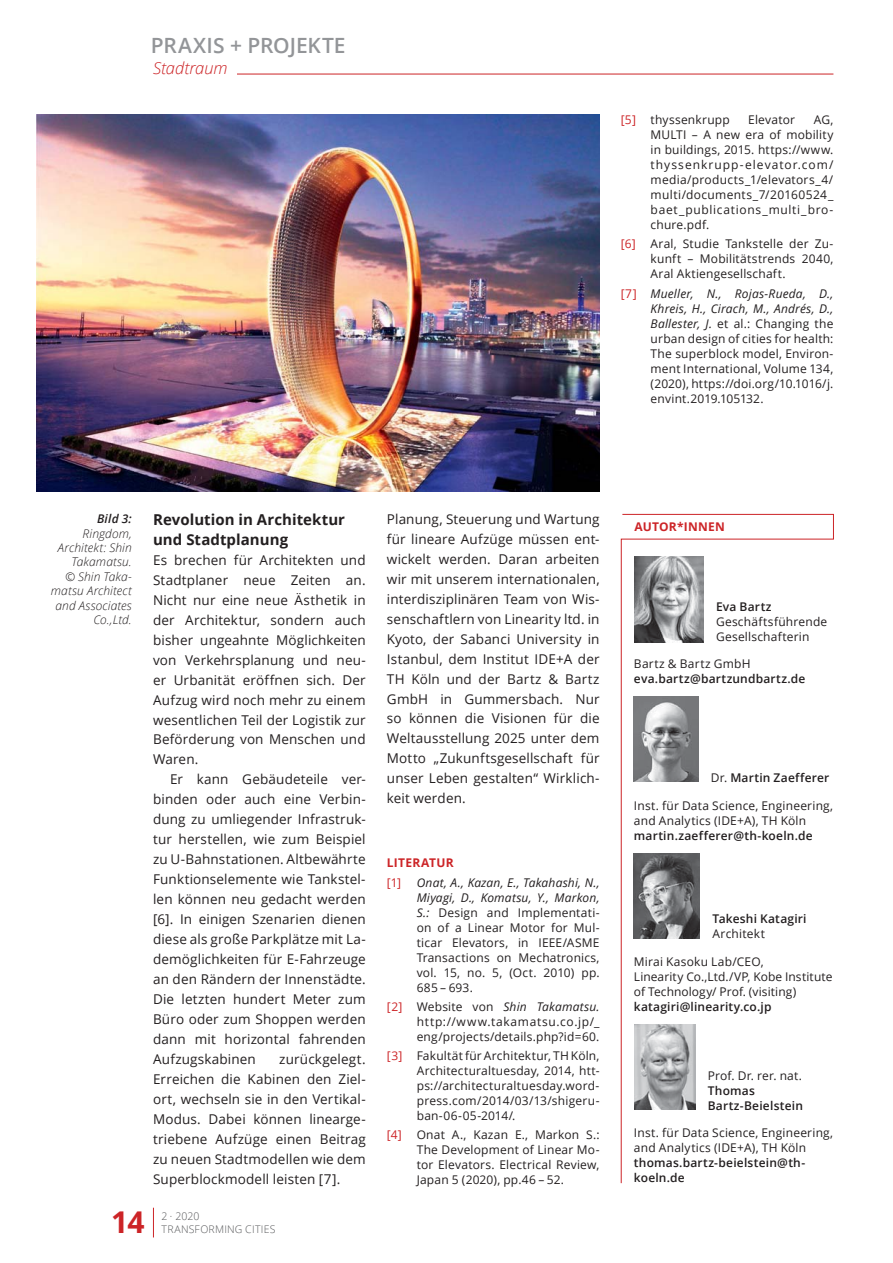
<style>
.page{position:relative;width:893px;height:1263px;background:#fff}
.page>*{position:absolute;margin:0;border:0;box-sizing:border-box;transform-origin:0 0}
.t1{font:700 30px "Open Sans";color:#cc2427}
.t2{font:600 21px "Open Sans";color:#939598}
.t3{font:italic 300 16.5px "Open Sans";letter-spacing:-.005em;color:#cc2427}
.t4{font:700 15px/20px "Open Sans";color:#231f20}
.t5{font:13.5px/20px "Open Sans";letter-spacing:.01em;color:#231f20;text-align:justify}
.t6{font:12px/15px "Open Sans";letter-spacing:.015em;color:#231f20;text-align:justify}
.t7{font:600 12px/15px "Open Sans";letter-spacing:.015em;color:#231f20}
.t8{font:italic 300 12px/14.4px "Open Sans";letter-spacing:.01em;color:#231f20;text-align:right}
.t9{font:700 12px "Open Sans";letter-spacing:.02em;color:#cc2427}
.t10{font:12px "Open Sans";color:#cc2427}
.t11{font:italic 600 12px "Open Sans";color:#231f20}
.t12{font:300 10.5px/13.5px "Open Sans";letter-spacing:.02em;color:#58595b}
.s1{color:#cc2427}
.s2{font-style:italic}
.s3{font-weight:400}
</style>
<div class="page">
<svg style="left:153px;top:1208px;width:1px;height:29px"></svg>
<hr style="left:153px;top:74px;width:680px;height:1px;background:#cc2427">
<div style="left:153px;top:58px;width:83px;height:21px;background:#fff"></div>
<img style="left:36px;top:115px;width:564px;height:376px">
<svg style="left:620px;top:514px;width:214px;height:670px"></svg>
<img style="left:634px;top:697px;width:64px;height:85px">
<img style="left:634px;top:854px;width:66px;height:85px">
<img style="left:634px;top:1025px;width:61px;height:85px">
<h2 class="t2" style="left:151px;top:31px;width:196px">PRAXIS + PROJEKTE</h2>
<h3 class="t3" style="left:153px;top:57px;width:76px">Stadtraum</h3>
<p class="t6" style="left:621px;top:112px;width:110px"><span class="s1">[5]</span> thyssenkrupp</p>
<p class="t6" style="left:748px;top:112px;width:48px">Elevator</p>
<p class="t6" style="left:651px;top:112px;width:184px;text-indent:163px">AG, MULTI – A new era of mobility in buildings, 2015. https://www. thyssenkrupp-elevator.com/ media/products_1/elevators_4/ multi/documents_7/20160524_ baet_publications_multi_bro&shy;chure.pdf.</p>
<p class="t6" style="left:651px;top:236px;width:184px;text-indent:-30px"><span class="s1">[6]</span> Aral, Studie Tankstelle der Zu&shy;kunft – Mobilitätstrends 2040, Aral Aktiengesellschaft.</p>
<p class="t6" style="left:651px;top:285px;width:184px;text-indent:-30px"><span class="s1">[7]</span> <span class="s2">Mueller, N., Rojas-Rueda, D., Khreis, H., Cirach, M., Andrés, D., Ballester, J.</span> et al.: Changing the urban design of cities for health:<br>The superblock model, Environ&shy;ment International, Volume 134, (2020), https://doi.org/10.1016/j. envint.2019.105132.</p>
<p class="t11" style="left:97px;top:510px;width:36px">Bild 3:</p>
<p class="t8" style="left:51px;top:526px;width:82px">Ringdom,<br>Architekt: Shin<br>Takamatsu.<br>© Shin Taka&shy;matsu Architect and Associates<br>Co.,Ltd.</p>
<p class="t4" style="left:153px;top:509px;width:193px">Revolution in Architektur und Stadtplanung</p>
<p class="t5" style="left:153px;top:550px;width:214px">Es brechen für Architekten und Stadtplaner neue Zeiten an.<br>Nicht nur eine neue Ästhetik in der Architektur, sondern auch bisher ungeahnte Möglichkeiten von Verkehrsplanung und neu&shy;er Urbanität eröffnen sich. Der Aufzug wird noch mehr zu einem wesentlichen Teil der Logistik zur Beförderung von Menschen und Waren.</p>
<p class="t5" style="left:153px;top:769px;width:214px;text-indent:17px">Er kann Gebäudeteile ver&shy;binden oder auch eine Verbin&shy;dung zu umliegender Infrastruk&shy;tur her stellen, wie zum Beispiel zu U-Bahn stationen. Altbewährte Funk tions elemente wie Tankstel&shy;len können neu gedacht werden [6]. In einigen Szenarien dienen diese als große Parkplätze mit La&shy;demöglichkeiten für E-Fahrzeuge an den Rändern der Innenstädte.<br>Die letzten hundert Meter zum Büro oder zum Shoppen werden dann mit horizontal fahrenden Aufzugskabinen</p>
<p class="t5" style="left:153px;top:1048px;width:214px;text-indent:126px">zurückgelegt.<br>Er reichen die Kabinen den Ziel&shy;ort, wechseln sie in den Vertikal-Modus. Dabei können linearge&shy;triebene Aufzüge einen Beitrag zu neuen Stadtmodellen wie dem Superblockmodell leisten [7].</p>
<h1 class="t1" style="left:111px;top:1201px;width:35px">14</h1>
<p class="t12" style="left:162px;top:1209px;width:116px">2 · 2020<br>TRANSFORMING CITIES</p>
<p class="t5" style="left:387px;top:509px;width:214px">Planung, Steuerung und Wartung für lineare Aufzüge müssen ent&shy;wickelt werden. Daran arbeiten wir mit unserem internationalen, interdisziplinären Team von Wis&shy;senschaftlern von Linearity ltd. in Kyoto, der Sabanci University in Istanbul, dem Institut IDE+A der TH Köln und der Bartz &amp; Bartz GmbH in Gummersbach. Nur so können die Visionen für die Weltausstellung 2025 unter dem Motto „Zukunftsgesellschaft für unser Leben gestalten“ Wirklich&shy;keit werden.</p>
<p class="t9" style="left:387px;top:854px;width:68px">LITERATUR</p>
<p class="t10" style="left:387px;top:874px;width:16px">[1]</p>
<p class="t6" style="left:417px;top:874px;width:184px"><span class="s2">Onat, A., Kazan, E., Takahashi, N., Miyagi, D., Komatsu, Y., Markon, S.:</span> Design and Implementati&shy;on of a Linear Motor for Mul&shy;ticar Elevators, in IEEE/ASME Transactions on Mechatronics, vol. 15, no. 5, (Oct. 2010) pp.<br>685 – 693.</p>
<p class="t6" style="left:417px;top:999px;width:184px;text-indent:-30px"><span class="s1">[2]</span> Website von <span class="s2">Shin Takamatsu. </span>http://www.taka matsu.co.jp/_ eng/projects/details.php?id=60.</p>
<p class="t6" style="left:417px;top:1048px;width:184px;text-indent:-30px"><span class="s1">[3]</span> Fakultät für Architektur, TH Köln, Architecturaltuesday, 2014, htt&shy;ps://architecturaltuesday.word&shy;press.com/2014/03/13/shigeru&shy;ban-06-05-2014/.</p>
<p class="t10" style="left:387px;top:1126px;width:16px">[4]</p>
<p class="t6" style="left:417px;top:1127px;width:184px">Onat A., Kazan E., Markon S.:<br>The Development of Linear Mo&shy;tor Elevators. Electrical Review, Japan 5 (2020), pp.46 – 52.</p>
<p class="t9" style="left:634px;top:519px;width:92px">AUTOR*INNEN</p>
<p class="t7" style="left:716px;top:598px;width:57px">Eva Bartz</p>
<p class="t6" style="left:716px;top:613px;width:113px">Geschäftsführende<br>Gesellschafterin</p>
<p class="t6" style="left:634px;top:656px;width:118px">Bartz &amp; Bartz GmbH</p>
<p class="t7" style="left:634px;top:671px;width:173px">eva.bartz@bartzundbartz.de</p>
<p class="t7" style="left:711px;top:770px;width:120px"><span class="s3">Dr.</span> Martin Zaefferer</p>
<p class="t6" style="left:634px;top:797px;width:201px">Inst. für Data Science, Engineering, and Analytics (IDE+A), TH Köln</p>
<p class="t7" style="left:634px;top:827px;width:180px">martin.zaefferer@th-koeln.de</p>
<p class="t7" style="left:713px;top:911px;width:96px">Takeshi Katagiri</p>
<p class="t6" style="left:713px;top:926px;width:54px">Architekt</p>
<p class="t6" style="left:634px;top:954px;width:200px;text-align:left">Mirai Kasoku Lab/CEO,<br>Linearity Co.,Ltd./VP, Kobe Institute of Technology/ Prof. (visiting)</p>
<p class="t7" style="left:634px;top:999px;width:139px">katagiri@linearity.co.jp</p>
<p class="t6" style="left:708px;top:1067px;width:96px">Prof. Dr. rer. nat.</p>
<p class="t7" style="left:708px;top:1082px;width:97px">Thomas<br>Bartz-Beielstein</p>
<p class="t6" style="left:634px;top:1125px;width:201px">Inst. für Data Science, Engineering, and Analytics (IDE+A), TH Köln</p>
<p class="t7" style="left:634px;top:1155px;width:173px">thomas.bartz-beielstein@th&shy;koeln.de</p>
</div>
